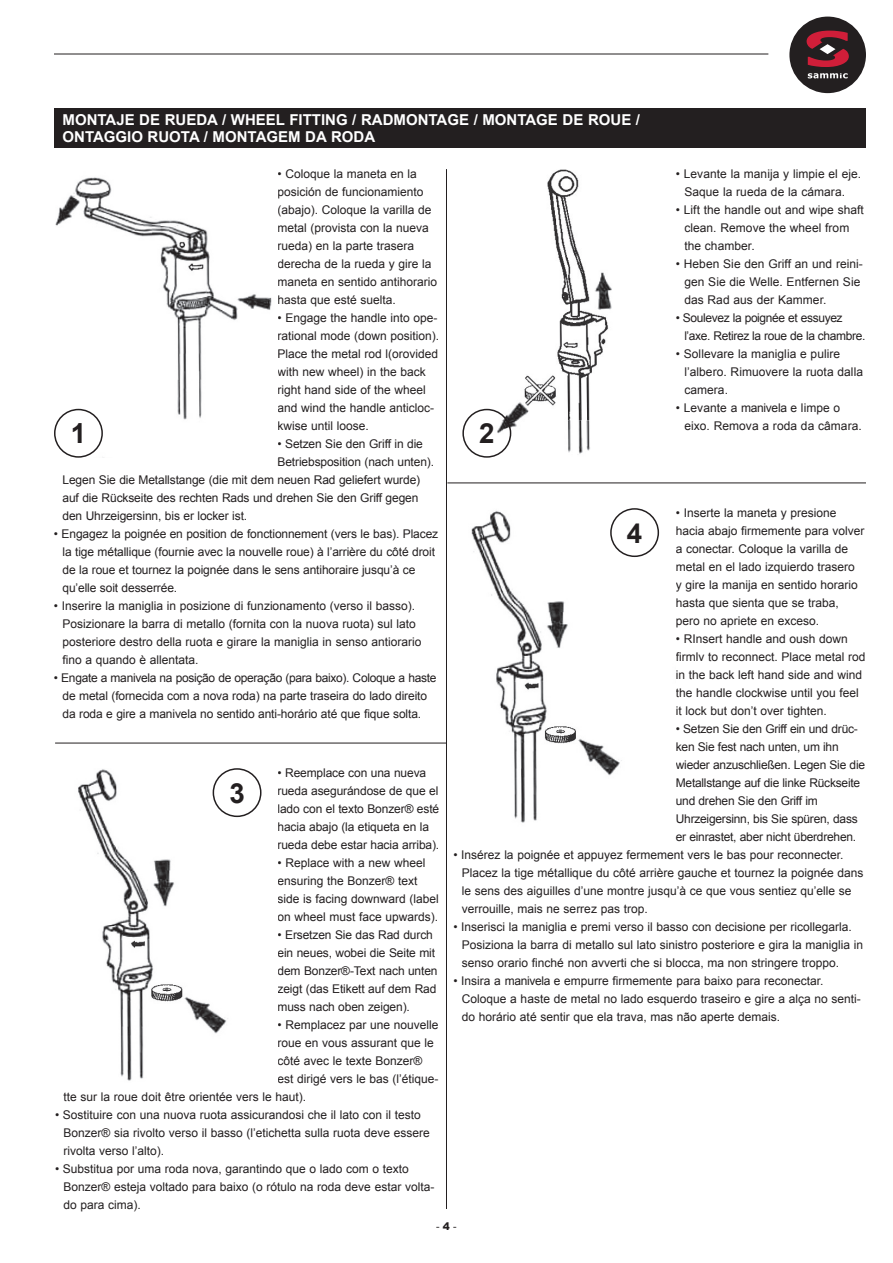
<style>
.page{position:relative;width:893px;height:1263px;background:#fff}
.page>*{position:absolute;margin:0;border:0;box-sizing:border-box;transform-origin:0 0}
.t1{font:700 27.75px "Arial";color:#231f20}
.t2{font:700 15px/17.2px "Arial";color:#fff}
.t3{font:12px/18px "Arial";color:#231f20}
.t4{font:12px/18px "Arial";letter-spacing:-.02em;color:#231f20}
.t5{font:12px/18px "Arial";letter-spacing:-.03em;color:#231f20}
.t6{font:10.5px "Arial";color:#231f20}
.s1{font-weight:900}
</style>
<div class="page">
<hr style="left:54px;top:54px;width:714px;height:1px;background:#231f20">
<div style="left:789px;top:17px;width:77px;height:76px;background:#231f20;border-radius:50%"></div>
<svg style="left:807px;top:31px;width:42px;height:36px"></svg>
<svg style="left:808px;top:73px;width:40px;height:5px"></svg>
<hr style="left:446px;top:169px;width:1px;height:1040px;background:#231f20">
<div style="left:54px;top:109px;width:812px;height:39px;background:#231f20"></div>
<img style="left:491px;top:169px;width:121px;height:289px">
<div style="left:462px;top:409px;width:49px;height:49px;border:2px solid #231f20;border-radius:50%"></div>
<hr style="left:55px;top:743px;width:392px;height:1px;background:#231f20">
<hr style="left:447px;top:483px;width:419px;height:1px;background:#231f20">
<img style="left:55px;top:177px;width:217px;height:281px">
<div style="left:55px;top:409px;width:47px;height:48px;background:#fff;border-radius:50%"></div>
<div style="left:54px;top:409px;width:49px;height:49px;border:2px solid #231f20;border-radius:50%"></div>
<img style="left:78px;top:768px;width:184px;height:313px">
<div style="left:213px;top:769px;width:48px;height:47px;background:#fff;border-radius:50%"></div>
<div style="left:213px;top:768px;width:48px;height:49px;border:2px solid #231f20;border-radius:50%"></div>
<img style="left:471px;top:508px;width:189px;height:315px">
<div style="left:611px;top:509px;width:47px;height:47px;background:#fff;border-radius:50%"></div>
<div style="left:610px;top:508px;width:49px;height:49px;border:2px solid #231f20;border-radius:50%"></div>
<p class="t2" style="left:63px;top:112px;width:579px">MONTAJE DE RUEDA / WHEEL FITTING / RADMONTAGE / MONTAGE DE ROUE /<br>ONTAGGIO RUOTA / MONTAGEM DA RODA</p>
<p class="t3" style="left:277px;top:165px;width:161px">• Coloque la maneta en la posición de funcionamiento (abajo). Coloque la varilla de metal (provista con la nueva rueda) en la parte trasera derecha de la rueda y gire la maneta en sentido antihorario hasta que esté suelta.</p>
<p class="t3" style="left:277px;top:309px;width:163px">• Engage the handle into ope&shy;rational mode (down position).<br>Place the metal rod l(orovided with new wheel) in the back right hand side of the wheel and wind the handle anticloc&shy;kwise until loose.</p>
<p class="t3" style="left:277px;top:435px;width:147px">• Setzen Sie den Griff in die</p>
<p class="t3" style="left:277px;top:453px;width:158px">Betriebsposition (nach unten).</p>
<p class="t3" style="left:63px;top:471px;width:359px">Legen Sie die Metallstange (die mit dem neuen Rad geliefert wurde)</p>
<p class="t3" style="left:63px;top:489px;width:357px">auf die Rückseite des rechten Rads und drehen Sie den Griff gegen</p>
<p class="t3" style="left:63px;top:507px;width:186px">den Uhrzeigersinn, bis er locker ist.</p>
<p class="t3" style="left:63px;top:525px;width:377px;text-indent:-9px">• Engagez la poignée en position de fonctionnement (vers le bas). Placez la tige métallique (fournie avec la nouvelle roue) à l’arrière du côté droit de la roue et tournez la poignée dans le sens antihoraire jusqu’à ce qu’elle soit desserrée.</p>
<p class="t3" style="left:63px;top:597px;width:360px;text-indent:-9px">• Inserire la maniglia in posizione di funzionamento (verso il basso).<br>Posizionare la barra di metallo (fornita con la nuova ruota) sul lato posteriore destro della ruota e girare la maniglia in senso antiorario fino a quando è allentata.</p>
<p class="t3" style="left:54px;top:669px;width:384px;text-align:center">• Engate a manivela na posição de operação (para baixo). Coloque a haste de metal (fornecida com a nova roda) na parte traseira do lado direito<br>da roda e gire a manivela no sentido anti-horário até que fique solta.</p>
<h1 class="t1" style="left:71px;top:415px;width:17px">1</h1>
<p class="t3" style="left:277px;top:764px;width:163px">• Reemplace con una nueva rueda asegurándose de que el lado con el texto Bonzer® esté hacia abajo (la etiqueta en la rueda debe estar hacia arriba).</p>
<p class="t3" style="left:277px;top:854px;width:163px">• Replace with a new wheel ensuring the Bonzer® text side is facing downward (label on wheel must face upwards).</p>
<p class="t3" style="left:277px;top:926px;width:162px">• Ersetzen Sie das Rad durch ein neues, wobei die Seite mit dem Bonzer®-Text nach unten zeigt (das Etikett auf dem Rad muss nach oben zeigen).</p>
<p class="t3" style="left:277px;top:1016px;width:162px">• Remplacez par une nouvelle</p>
<p class="t3" style="left:277px;top:1034px;width:158px">roue en vous assurant que le</p>
<p class="t3" style="left:277px;top:1052px;width:146px">côté avec le texte Bonzer®</p>
<p class="t3" style="left:277px;top:1070px;width:163px">est dirigé vers le bas (l’étique-</p>
<p class="t3" style="left:64px;top:1088px;width:244px">tte sur la roue doit être orientée vers le haut).</p>
<p class="t3" style="left:64px;top:1106px;width:368px;text-indent:-9px">• Sostituire con una nuova ruota assicurandosi che il lato con il testo<br>Bonzer® sia rivolto verso il basso (l’etichetta sulla ruota deve essere rivolta verso l’alto).</p>
<p class="t3" style="left:64px;top:1160px;width:372px;text-indent:-9px">• Substitua por uma roda nova, garantindo que o lado com o texto<br>Bonzer® esteja voltado para baixo (o rótulo na roda deve estar volta&shy;do para cima).</p>
<h1 class="t1" style="left:229px;top:775px;width:17px">3</h1>
<h1 class="t1" style="left:479px;top:415px;width:17px">2</h1>
<p class="t3" style="left:684px;top:165px;width:178px;text-indent:-9px">• Levante la manija y limpie el eje.<br>Saque la rueda de la cámara.</p>
<p class="t3" style="left:684px;top:201px;width:181px;text-indent:-9px">• Lift the handle out and wipe shaft clean. Remove the wheel from the chamber.</p>
<p class="t3" style="left:684px;top:255px;width:180px;text-indent:-9px">• Heben Sie den Griff an und reini&shy;gen Sie die Welle. Entfernen Sie das Rad aus der Kammer.</p>
<p class="t5" style="left:684px;top:309px;width:183px;text-indent:-9px">• Soulevez la poignée et essuyez l’axe. Retirez la roue de la chambre.</p>
<p class="t3" style="left:684px;top:345px;width:180px;text-indent:-9px">• Sollevare la maniglia e pulire l’albero. Rimuovere la ruota dalla camera.</p>
<p class="t3" style="left:684px;top:399px;width:179px;text-indent:-9px">• Levante a manivela e limpe o eixo. Remova a roda da câmara.</p>
<p class="t3" style="left:676px;top:504px;width:190px">• Inserte la maneta y presione hacia abajo firmemente para volver a conectar. Coloque la varilla de metal en el lado izquierdo trasero<br>y gire la manija en sentido horario hasta que sienta que se traba, pero no apriete en exceso.</p>
<p class="t3" style="left:676px;top:630px;width:191px">• RInsert handle and oush down firmlv to reconnect. Place metal rod in the back left hand side and wind the handle clockwise until you feel it lock but don’t over tighten.</p>
<p class="t4" style="left:676px;top:720px;width:191px">• Setzen Sie den Griff ein und drüc&shy;ken Sie fest nach unten, um ihn wieder anzuschließen. Legen Sie die Metallstange auf die linke Rückseite und drehen Sie den Griff im Uhrzeigersinn, bis Sie spüren, dass er einrastet, aber nicht überdrehen.</p>
<p class="t3" style="left:462px;top:846px;width:403px;text-indent:-9px">• Insérez la poignée et appuyez fermement vers le bas pour reconnecter.<br>Placez la tige métallique du côté arrière gauche et tournez la poignée dans le sens des aiguilles d’une montre jusqu’à ce que vous sentiez qu’elle se verrouille, mais ne serrez pas trop.</p>
<p class="t3" style="left:462px;top:918px;width:403px;text-indent:-9px">• Inserisci la maniglia e premi verso il basso con decisione per ricollegarla.<br>Posiziona la barra di metallo sul lato sinistro posteriore e gira la maniglia in senso orario finché non avverti che si blocca, ma non stringere troppo.</p>
<p class="t3" style="left:462px;top:972px;width:400px;text-indent:-9px">• Insira a manivela e empurre firmemente para baixo para reconectar.<br>Coloque a haste de metal no lado esquerdo traseiro e gire a alça no senti&shy;do horário até sentir que ela trava, mas não aperte demais.</p>
<h1 class="t1" style="left:627px;top:515px;width:17px">4</h1>
<p class="t6" style="left:436px;top:1219px;width:22px">- <span class="s1">4</span> -</p>
</div>
